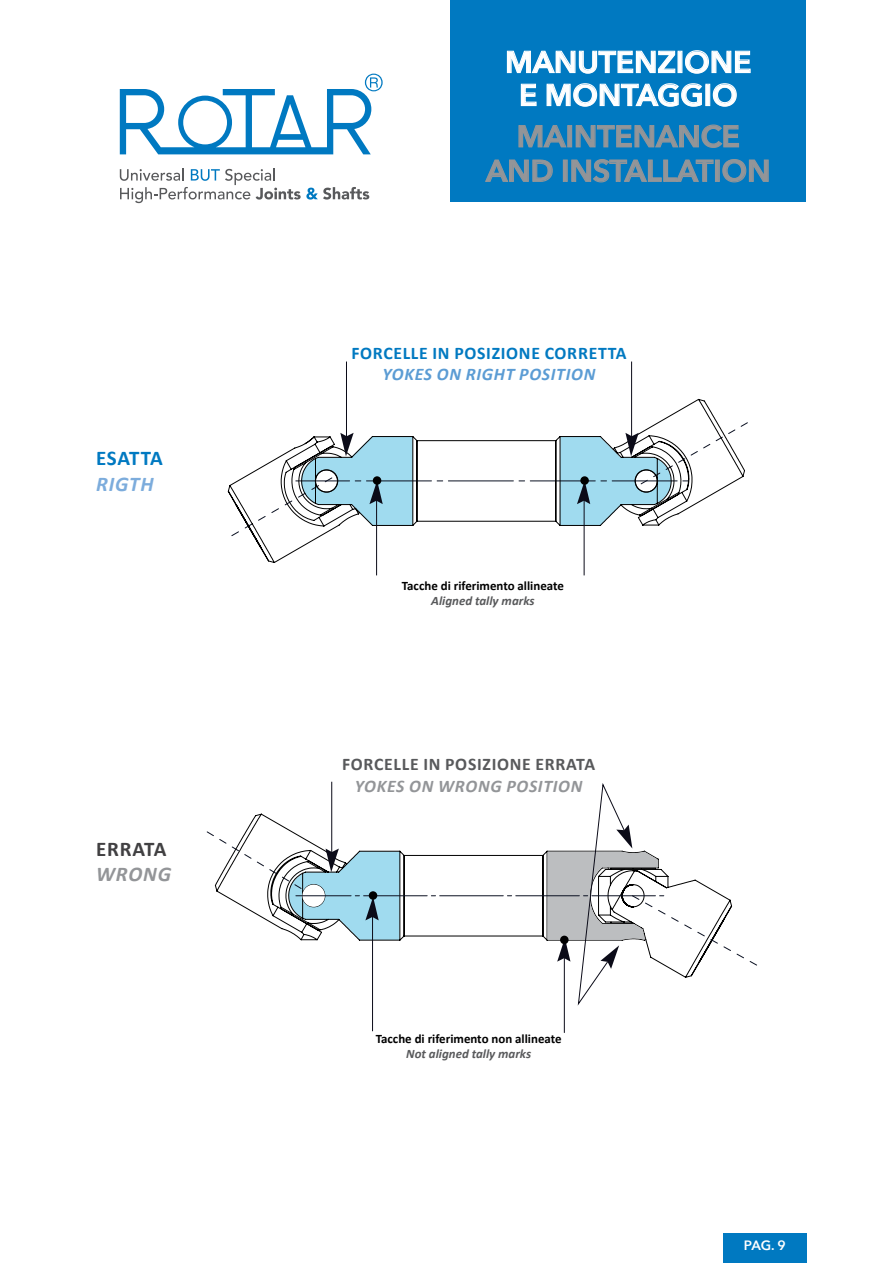
<style>
.page{position:relative;width:893px;height:1263px;background:#fff}
.page>*{position:absolute;margin:0;border:0;box-sizing:border-box;transform-origin:0 0}
.t1{font:600 30px/34.5px "Avenir Next";color:#939598;text-align:center}
.t2{font:600 30px/33px "Avenir Next";color:#fff;text-align:center}
.t3{font:700 21px "Calibri";letter-spacing:.025em;color:#0079c1}
.t4{font:700 21px "Calibri";letter-spacing:.04em;color:#414042}
.t5{font:italic 700 21px "Calibri";letter-spacing:.04em;color:#7cacdc}
.t6{font:italic 700 21px "Calibri";letter-spacing:.04em;color:#939598}
.t7{font:700 17.7px "Calibri";letter-spacing:.04em;color:#0079c1}
.t8{font:700 17.7px "Calibri";letter-spacing:.04em;color:#58595b}
.t9{font:italic 700 17.7px "Calibri";letter-spacing:.04em;color:#5b9cd4}
.t10{font:italic 700 17.7px "Calibri";letter-spacing:.04em;color:#939598}
.t11{font:600 13.5px "Avenir Next";color:#fff}
.t12{font:700 12.9px "Calibri";color:#000}
.t13{font:italic 700 12.9px "Calibri";color:#58595b}
</style>
<div class="page">
<div style="left:451px;top:0;width:355px;height:202px;background:#0079c1"></div>
<div style="left:723px;top:1233px;width:84px;height:30px;background:#0079c1"></div>
<svg style="left:506px;top:50px;width:170px;height:24px"></svg>
<svg style="left:685px;top:50px;width:66px;height:24px"></svg>
<svg style="left:520px;top:83px;width:17px;height:24px"></svg>
<svg style="left:546px;top:83px;width:156px;height:24px"></svg>
<div style="left:705px;top:84px;width:5px;height:22px;border:1px solid #fff"></div>
<svg style="left:712px;top:83px;width:25px;height:24px"></svg>
<svg style="left:518px;top:125px;width:49px;height:23px"></svg>
<div style="left:567px;top:125px;width:5px;height:22px;border:1px solid #939598"></div>
<svg style="left:575px;top:124px;width:165px;height:24px"></svg>
<svg style="left:485px;top:159px;width:68px;height:23px"></svg>
<div style="left:563px;top:160px;width:5px;height:22px;border:1px solid #939598"></div>
<svg style="left:571px;top:159px;width:143px;height:24px"></svg>
<div style="left:715px;top:160px;width:5px;height:22px;border:1px solid #939598"></div>
<svg style="left:722px;top:159px;width:47px;height:24px"></svg>
<svg style="left:120px;top:168px;width:249px;height:35px"></svg>
<svg style="left:120px;top:74px;width:263px;height:80px"></svg>
<svg style="left:227px;top:398px;width:491px;height:165px"></svg>
<hr style="left:346px;top:361px;width:1px;height:78px;background:#0b0b18">
<hr style="left:631px;top:361px;width:1px;height:78px;background:#0b0b18">
<hr style="left:376px;top:498px;width:1px;height:77px;background:#0b0b18">
<hr style="left:584px;top:498px;width:1px;height:77px;background:#0b0b18">
<svg style="left:231px;top:422px;width:517px;height:114px"></svg>
<div style="left:580px;top:476px;width:9px;height:9px;background:#000;border-radius:50%"></div>
<div style="left:373px;top:476px;width:8px;height:9px;background:#000;border-radius:50%"></div>
<hr style="left:372px;top:914px;width:1px;height:117px;background:#0b0b18">
<hr style="left:564px;top:955px;width:1px;height:78px;background:#0b0b18">
<svg style="left:206px;top:781px;width:551px;height:226px"></svg>
<div style="left:560px;top:936px;width:9px;height:8px;background:#000;border-radius:50%"></div>
<h2 class="t3" style="left:96px;top:445px;width:68px">ESATTA</h2>
<h2 class="t5" style="left:96px;top:470px;width:59px">RIGTH</h2>
<h2 class="t4" style="left:96px;top:835px;width:72px">ERRATA</h2>
<h2 class="t6" style="left:96px;top:860px;width:77px">WRONG</h2>
<h1 class="t2" style="left:505px;top:45px;width:248px">MANUTENZIONE<br>E MONTAGGIO</h1>
<h1 class="t1" style="left:486px;top:118px;width:286px">MAINTENANCE<br>AND INSTALLATION</h1>
<h3 class="t7" style="left:351px;top:342px;width:277px">FORCELLE IN POSIZIONE CORRETTA</h3>
<h3 class="t9" style="left:382px;top:363px;width:214px">YOKES ON RIGHT POSITION</h3>
<p class="t12" style="left:402px;top:577px;width:164px">Tacche di riferimento allineate</p>
<p class="t13" style="left:431px;top:593px;width:105px">Aligned tally marks</p>
<h3 class="t8" style="left:342px;top:753px;width:254px">FORCELLE IN POSIZIONE ERRATA</h3>
<h3 class="t10" style="left:355px;top:775px;width:229px">YOKES ON WRONG POSITION</h3>
<p class="t12" style="left:376px;top:1030px;width:187px">Tacche di riferimento non allineate</p>
<p class="t13" style="left:406px;top:1045px;width:126px">Not aligned tally marks</p>
<p class="t11" style="left:744px;top:1233px;width:43px">PAG. 9</p>
</div>
